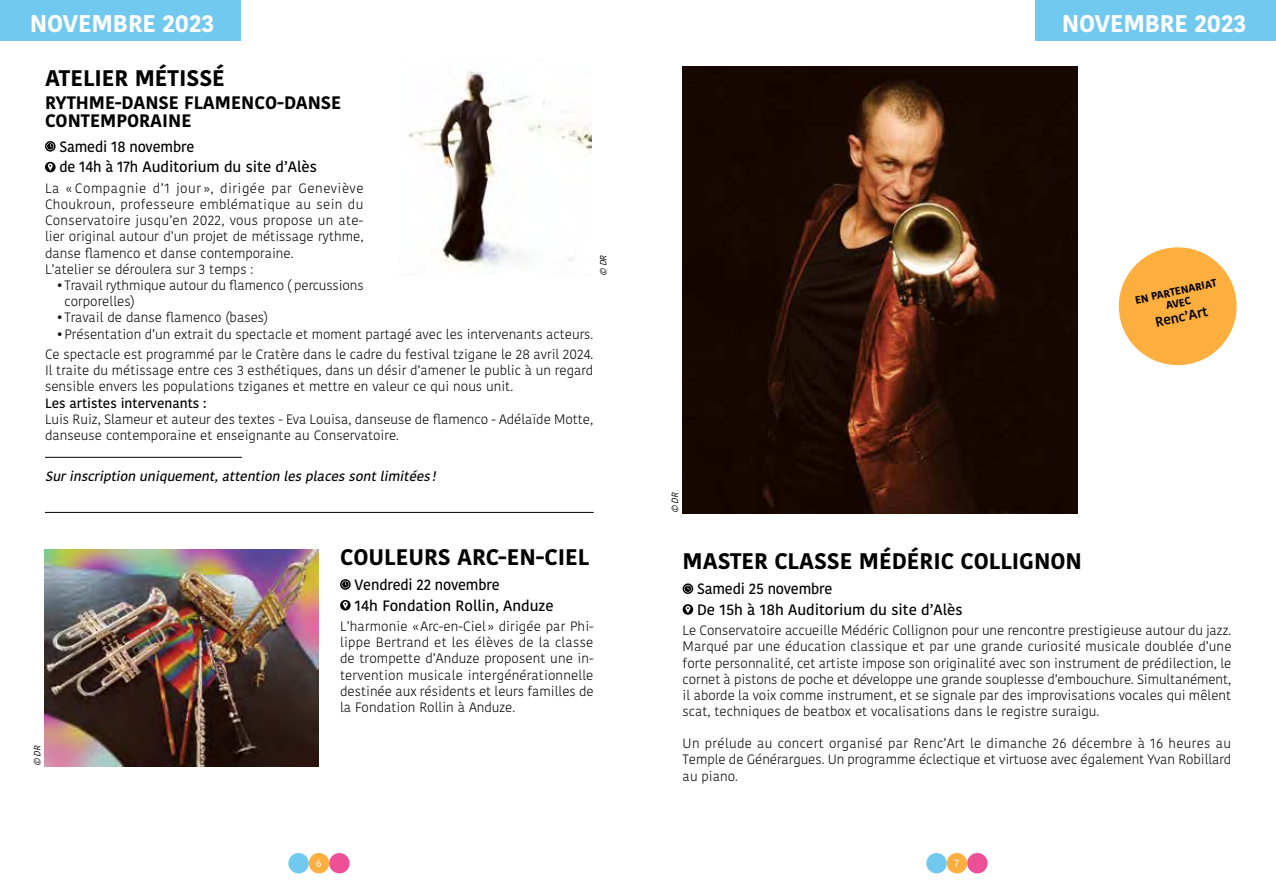
<style>
.page{position:relative;width:1276px;height:893px;background:#fff}
.page>*{position:absolute;margin:0;border:0;box-sizing:border-box;transform-origin:0 0}
.t1{font:700 24px "Kohinoor Bangla";letter-spacing:-.01em;color:#fff}
.t2{font:700 22.5px "Kohinoor Bangla";color:#000}
.t3{font:700 18px/18px "Kohinoor Bangla";color:#000}
.t4{font:500 15px/20.7px "Kohinoor Bangla";color:#000;scale:.96 1}
.t5{font:300 13.5px/16.2px "Kohinoor Bangla";color:#000;text-align:justify}
.t6{font:300 13.5px/16.2px "Kohinoor Bangla";letter-spacing:.02em;color:#000}
.t7{font:italic 500 13.5px "Kohinoor Bangla";color:#000}
.t8{font:500 13.5px "Kohinoor Bangla";color:#000}
.t9{font:600 13.5px "Kohinoor Bangla";color:#000}
.t10{font:700 10.5px/12px "Kohinoor Bangla";color:#000;text-align:center}
.t11{font:10.5px "Kohinoor Bangla";color:#fff}
.t12{font:italic 9px "Kohinoor Bangla";color:#000}
</style>
<div class="page">
<div style="left:288px;top:853px;width:21px;height:20px;background:#71c9ef;border-radius:50%"></div>
<div style="left:309px;top:853px;width:20px;height:20px;background:#fcae3f;border-radius:50%"></div>
<div style="left:329px;top:853px;width:21px;height:20px;background:#ee5098;border-radius:50%"></div>
<div style="left:926px;top:853px;width:20px;height:20px;background:#71c9ef;border-radius:50%"></div>
<div style="left:946px;top:853px;width:21px;height:20px;background:#fcae3f;border-radius:50%"></div>
<div style="left:967px;top:853px;width:20px;height:20px;background:#ee5098;border-radius:50%"></div>
<svg style="left:682px;top:583px;width:11px;height:11px"></svg>
<svg style="left:684px;top:585px;width:8px;height:7px"></svg>
<svg style="left:682px;top:604px;width:11px;height:11px"></svg>
<svg style="left:685px;top:606px;width:5px;height:7px"></svg>
<div style="left:1035px;top:0;width:241px;height:40px;background:#71c9ef"></div>
<div style="left:0;top:0;width:240px;height:40px;background:#71c9ef"></div>
<img style="left:682px;top:67px;width:395px;height:447px">
<svg style="left:1118px;top:247px;width:119px;height:119px"></svg>
<svg style="left:340px;top:579px;width:11px;height:11px"></svg>
<svg style="left:341px;top:581px;width:8px;height:7px"></svg>
<div style="left:340px;top:600px;width:11px;height:10px;background:#000;border-radius:50%"></div>
<svg style="left:343px;top:601px;width:5px;height:8px"></svg>
<svg style="left:45px;top:141px;width:11px;height:11px"></svg>
<svg style="left:46px;top:143px;width:8px;height:7px"></svg>
<div style="left:45px;top:162px;width:11px;height:10px;background:#000;border-radius:50%"></div>
<svg style="left:48px;top:163px;width:5px;height:8px"></svg>
<hr style="left:45px;top:512px;width:549px;height:1px;background:#000">
<img style="left:408px;top:70px;width:183px;height:199px">
<hr style="left:45px;top:457px;width:197px;height:1px;background:#000">
<img style="left:45px;top:549px;width:274px;height:217px">
<h1 class="t1" style="left:30px;top:2px;width:186px">NOVEMBRE 2023</h1>
<h1 class="t1" style="left:1061px;top:2px;width:186px">NOVEMBRE 2023</h1>
<h2 class="t2" style="left:45px;top:59px;width:181px">ATELIER MÉTISSÉ</h2>
<h3 class="t3" style="left:45px;top:92px;width:298px">RYTHME-DANSE FLAMENCO-DANSE<br>CONTEMPORAINE</h3>
<p class="t4" style="left:59px;top:136px;width:270px">Samedi 18 novembre<br>de 14h à 17h Auditorium du site d’Alès</p>
<p class="t6" style="left:45px;top:180px;width:320px">La « Compagnie d’1 jour », dirigée par Geneviève Choukroun, professeure emblématique au sein du Conservatoire jusqu’en 2022, vous propose un ate&shy;lier original autour d’un projet de métissage rythme, danse flamenco et danse contemporaine.<br>L’atelier se déroulera sur 3 temps :</p>
<p class="t5" style="left:64px;top:277px;width:301px;text-indent:-8px">• Travail rythmique autour du flamenco ( percussions corporelles)</p>
<p class="t5" style="left:57px;top:309px;width:213px">• Travail de danse flamenco (bases)</p>
<p class="t5" style="left:45px;top:323px;width:550px;line-height:20.4px;text-align:right">• Présentation d’un extrait du spectacle et moment partagé avec les intervenants acteurs.<br>Ce spectacle est programmé par le Cratère dans le cadre du festival tzigane le 28 avril 2024.</p>
<p class="t5" style="left:45px;top:362px;width:550px">Il traite du métissage entre ces 3 esthétiques, dans un désir d’amener le public à un regard sensible envers les populations tziganes et mettre en valeur ce qui nous unit.</p>
<p class="t8" style="left:45px;top:392px;width:163px">Les artistes intervenants :</p>
<p class="t5" style="left:45px;top:411px;width:549px">Luis Ruiz, Slameur et auteur des textes - Eva Louisa, danseuse de flamenco - Adélaïde Motte, danseuse contemporaine et enseignante au Conservatoire.</p>
<p class="t7" style="left:45px;top:465px;width:396px">Surinscription uniquement,attention lesplacessontlimitées !</p>
<p class="t12" style="left:596px;top:276px;width:25px;rotate:-90deg">© DR</p>
<p class="t12" style="left:31px;top:766px;width:25px;rotate:-90deg">© DR</p>
<h2 class="t2" style="left:340px;top:537px;width:251px">COULEURS ARC-EN-CIEL</h2>
<p class="t4" style="left:354px;top:574px;width:209px">Vendredi 22 novembre<br>14h Fondation Rollin, Anduze</p>
<p class="t5" style="left:340px;top:618px;width:255px">L’harmonie «Arc-en-Ciel » dirigée par Phi&shy;lippe Bertrand et les élèves de la classe de trompette d’Anduze proposent une in&shy;tervention musicale intergénérationnelle destinée aux résidents et leurs familles de la Fondation Rollin à Anduze.</p>
<p class="t12" style="left:668px;top:513px;width:25px;rotate:-90deg">© DR</p>
<p class="t10" style="left:1133px;top:294px;width:85px;rotate:-13deg">EN PARTENARIAT<br>AVEC</p>
<p class="t9" style="left:1152px;top:312px;width:55px;rotate:-13deg">Renc’Art</p>
<h2 class="t2" style="left:682px;top:541px;width:401px">MASTER CLASSE MÉDÉRIC COLLIGNON</h2>
<p class="t4" style="left:697px;top:578px;width:278px">Samedi 25 novembre<br>De 15h à 18h Auditorium du site d’Alès</p>
<p class="t5" style="left:682px;top:622px;width:550px">Le Conservatoire accueille Médéric Collignon pour une rencontre prestigieuse autour du jazz.<br>Marqué par une éducation classique et par une grande curiosité musicale doublée d’une forte personnalité, cet artiste impose son originalité avec son instrument de prédilection, le cornet à pistons de poche et développe une grande souplesse d’embouchure. Simultanément, il aborde la voix comme instrument, et se signale par des improvisations vocales qui mêlent scat, techniques de beatbox et vocalisations dans le registre suraigu.</p>
<p class="t5" style="left:682px;top:735px;width:550px">Un prélude au concert organisé par Renc’Art le dimanche 26 décembre à 16 heures au Temple de Générargues. Un programme éclectique et virtuose avec également Yvan Robillard au piano.</p>
<p class="t11" style="left:316px;top:855px;width:7px">6</p>
<p class="t11" style="left:954px;top:855px;width:6px">7</p>
</div>
